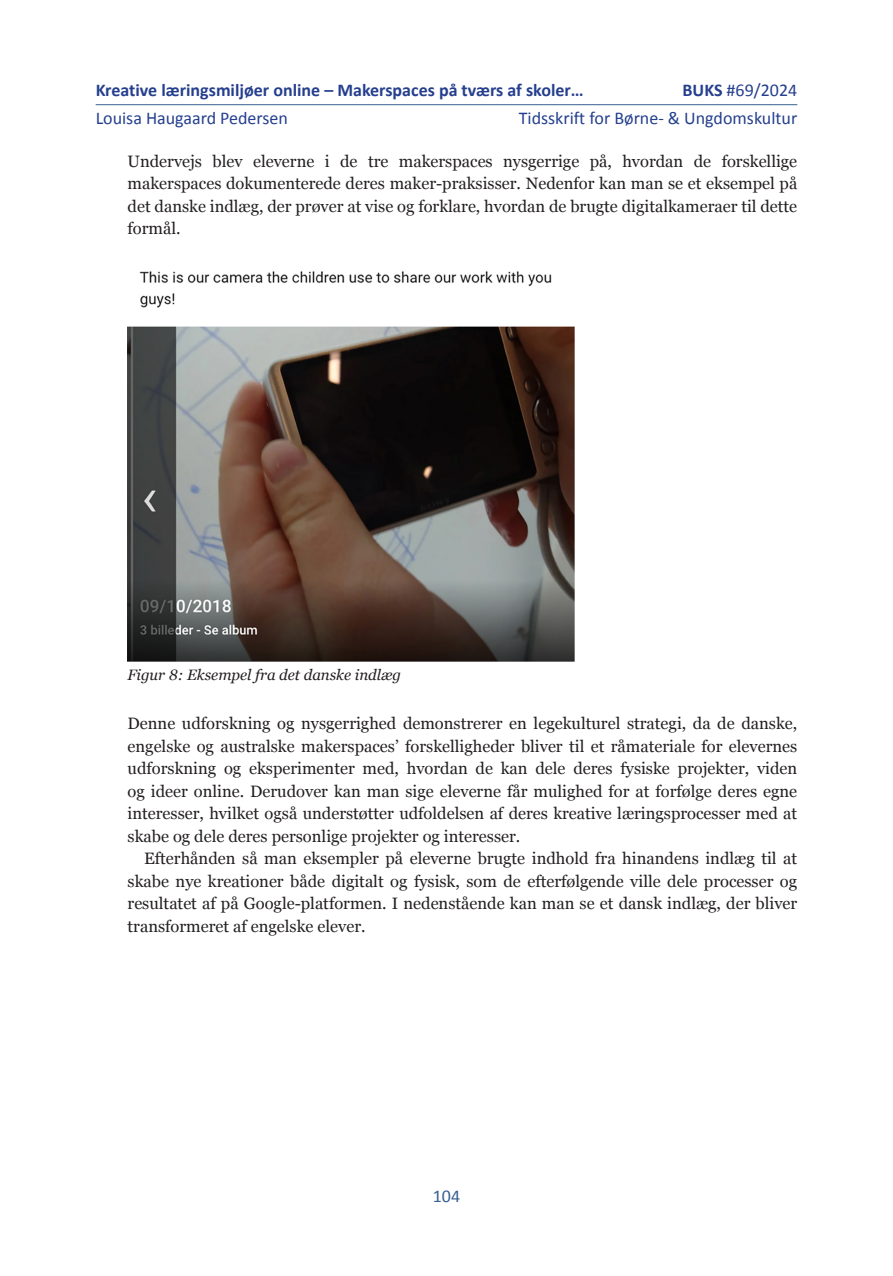
<style>
.page{position:relative;width:893px;height:1276px;background:#fff}
.page>*{position:absolute;margin:0;border:0;box-sizing:border-box;transform-origin:0 0}
.t1{font:18px "Calibri";color:#253f8e}
.t2{font:700 18px "Calibri";color:#253f8e}
.t3{font:18px "Calibri";color:#365f91}
.Manchet{font:16.5px/22.5px "Georgia";color:#231f20;text-align:justify}
.Brødtekst{font:16.5px/22.5px "Georgia";color:#231f20;text-align:justify}
.Billedtekst_og_billed_i_tekst{font:italic 15px "Georgia";color:#231f20}
.s1{font-weight:700}
</style>
<div class="page">
<hr style="left:96px;top:104px;width:701px;height:1px;background:#365f91">
<img style="left:128px;top:271px;width:446px;height:391px">
<p class="t1" style="left:682px;top:79px;width:116px"><span class="s1">BUKS</span> #69/2024</p>
<p class="t2" style="left:96px;top:78px;width:490px">Kreative læringsmiljøer online – Makerspaces på tværs af skoler…</p>
<p class="t1" style="left:96px;top:107px;width:194px">Louisa Haugaard Pedersen</p>
<p class="t1" style="left:519px;top:107px;width:280px">Tidsskrift for Børne- &amp; Ungdomskultur</p>
<p class="Manchet" style="left:128px;top:149px;width:671px">Undervejs blev eleverne i de tre makerspaces nysgerrige på, hvordan de forskellige makerspaces dokumenterede deres maker-praksisser. Nedenfor kan man se et eksempel på det danske indlæg, der prøver at vise og forklare, hvordan de brugte digitalkameraer til dette formål.</p>
<p class="Billedtekst_og_billed_i_tekst" style="left:128px;top:663px;width:275px">Figur 8: Eksempel fra det danske indlæg</p>
<p class="Manchet" style="left:128px;top:711px;width:671px">Denne udforskning og nysgerrighed demonstrerer en legekulturel strategi, da de danske, engelske og australske makerspaces’ forskelligheder bliver til et råmateriale for elevernes udforskning og eksperimenter med, hvordan de kan dele deres fysiske projekter, viden og ideer online. Derudover kan man sige eleverne får mulighed for at forfølge deres egne interesser, hvilket også understøtter udfoldelsen af deres kreative læringsprocesser med at skabe og dele deres personlige projekter og interesser.</p>
<p class="Brødtekst" style="left:128px;top:846px;width:671px;text-indent:17px">Efterhånden så man eksempler på eleverne brugte indhold fra hinandens indlæg til at skabe nye kreationer både digitalt og fysisk, som de efterfølgende ville dele processer og resultatet af på Google-platformen. I nedenstående kan man se et dansk indlæg, der bliver transformeret af engelske elever.</p>
<p class="t3" style="left:433px;top:1185px;width:29px">104</p>
</div>
